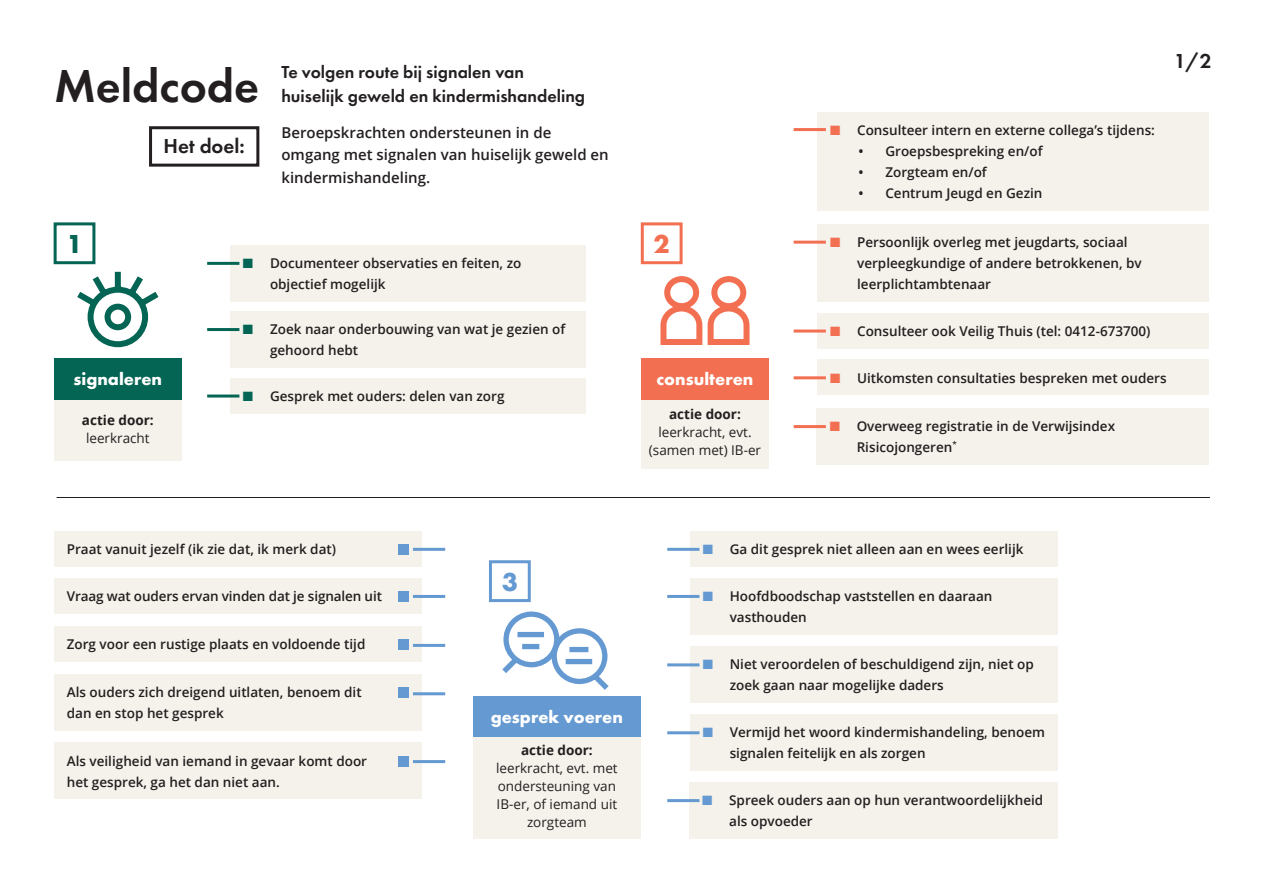
<style>
.page{position:relative;width:1263px;height:893px;background:#fff}
.page>*{position:absolute;margin:0;border:0;box-sizing:border-box;transform-origin:0 0}
.t1{font:600 48px "Futura PT";color:#231f20}
.t2{font:700 27px "Futura PT";color:#056554}
.t3{font:700 27px "Futura PT";color:#f36f51}
.t4{font:700 27px "Futura PT";color:#6599d1}
.t5{font:600 21px "Futura PT";color:#231f20}
.t6{font:600 18px "Futura PT";color:#231f20}
.t7{font:700 18px "Futura PT";color:#fff}
.t8{font:600 15px/22.5px "Open Sans";color:#231f20}
.t9{font:600 13.5px/21px "Open Sans";color:#231f20}
.t10{font:13.5px/18px "Open Sans";color:#231f20;text-align:center}
.t11{font:700 13.5px "Open Sans";color:#231f20}
.s1{color:#056554}
.s2{color:#f36f51}
.s3{color:#6599d1}
</style>
<div class="page">
<div style="left:473px;top:696px;width:168px;height:42px;background:#6599d1"></div>
<div style="left:473px;top:738px;width:168px;height:101px;background:#f4f2eb"></div>
<div style="left:230px;top:245px;width:356px;height:57px;background:#f4f2eb"></div>
<div style="left:54px;top:222px;width:41px;height:42px;border:3px solid #056554"></div>
<div style="left:641px;top:222px;width:42px;height:42px;border:3px solid #f36f51"></div>
<div style="left:489px;top:560px;width:42px;height:42px;border:3px solid #6599d1"></div>
<div style="left:54px;top:358px;width:128px;height:42px;background:#056554"></div>
<div style="left:641px;top:358px;width:128px;height:42px;background:#f36f51"></div>
<div style="left:54px;top:400px;width:128px;height:61px;background:#f4f2eb"></div>
<div style="left:641px;top:400px;width:128px;height:68px;background:#f4f2eb"></div>
<div style="left:690px;top:531px;width:368px;height:36px;background:#f4f2eb"></div>
<div style="left:690px;top:714px;width:368px;height:56px;background:#f4f2eb"></div>
<div style="left:54px;top:626px;width:368px;height:36px;background:#f4f2eb"></div>
<div style="left:54px;top:674px;width:368px;height:57px;background:#f4f2eb"></div>
<div style="left:54px;top:742px;width:368px;height:57px;background:#f4f2eb"></div>
<div style="left:54px;top:578px;width:368px;height:36px;background:#f4f2eb"></div>
<div style="left:689px;top:782px;width:369px;height:57px;background:#f4f2eb"></div>
<div style="left:54px;top:531px;width:368px;height:36px;background:#f4f2eb"></div>
<div style="left:690px;top:578px;width:368px;height:57px;background:#f4f2eb"></div>
<div style="left:690px;top:646px;width:368px;height:56px;background:#f4f2eb"></div>
<div style="left:817px;top:112px;width:392px;height:98px;background:#f4f2eb"></div>
<div style="left:230px;top:311px;width:356px;height:57px;background:#f4f2eb"></div>
<div style="left:817px;top:224px;width:392px;height:78px;background:#f4f2eb"></div>
<div style="left:230px;top:378px;width:356px;height:36px;background:#f4f2eb"></div>
<div style="left:817px;top:313px;width:392px;height:36px;background:#f4f2eb"></div>
<div style="left:817px;top:359px;width:392px;height:36px;background:#f4f2eb"></div>
<div style="left:817px;top:408px;width:392px;height:57px;background:#f4f2eb"></div>
<div style="left:149px;top:126px;width:110px;height:41px;border:3px solid #231f20"></div>
<hr style="left:207px;top:328px;width:32px;height:3px;background:#056554">
<hr style="left:207px;top:395px;width:32px;height:3px;background:#056554">
<hr style="left:794px;top:425px;width:32px;height:3px;background:#f36f51">
<hr style="left:794px;top:376px;width:32px;height:3px;background:#f36f51">
<hr style="left:667px;top:799px;width:32px;height:3px;background:#6599d1">
<hr style="left:413px;top:760px;width:32px;height:3px;background:#6599d1">
<hr style="left:794px;top:330px;width:32px;height:3px;background:#f36f51">
<hr style="left:667px;top:731px;width:32px;height:3px;background:#6599d1">
<hr style="left:413px;top:692px;width:32px;height:3px;background:#6599d1">
<hr style="left:794px;top:241px;width:32px;height:3px;background:#f36f51">
<hr style="left:667px;top:663px;width:32px;height:3px;background:#6599d1">
<hr style="left:413px;top:644px;width:32px;height:3px;background:#6599d1">
<hr style="left:667px;top:595px;width:32px;height:3px;background:#6599d1">
<hr style="left:413px;top:595px;width:32px;height:3px;background:#6599d1">
<hr style="left:794px;top:128px;width:32px;height:3px;background:#f36f51">
<hr style="left:667px;top:548px;width:32px;height:3px;background:#6599d1">
<hr style="left:413px;top:548px;width:32px;height:3px;background:#6599d1">
<hr style="left:207px;top:262px;width:32px;height:3px;background:#056554">
<hr style="left:57px;top:497px;width:1153px;height:1px;background:#231f20">
<div style="left:399px;top:545px;width:10px;height:10px;background:#6599d1"></div>
<div style="left:399px;top:591px;width:10px;height:11px;background:#6599d1"></div>
<div style="left:399px;top:639px;width:10px;height:11px;background:#6599d1"></div>
<div style="left:399px;top:687px;width:10px;height:11px;background:#6599d1"></div>
<div style="left:399px;top:756px;width:10px;height:10px;background:#6599d1"></div>
<svg style="left:77px;top:271px;width:82px;height:77px"></svg>
<svg style="left:660px;top:276px;width:90px;height:69px"></svg>
<svg style="left:502px;top:611px;width:107px;height:79px"></svg>
<div style="left:517px;top:632px;width:27px;height:5px;background:#6599d1"></div>
<div style="left:569px;top:647px;width:19px;height:5px;background:#6599d1"></div>
<div style="left:522px;top:644px;width:17px;height:5px;background:#6599d1"></div>
<div style="left:566px;top:659px;width:26px;height:5px;background:#6599d1"></div>
<p class="t1" style="left:54px;top:56px;width:207px">Meldcode</p>
<p class="t6" style="left:281px;top:61px;width:244px">Te volgen route bij signalen van</p>
<p class="t6" style="left:281px;top:85px;width:305px">huiselijk geweld en kindermishandeling</p>
<p class="t5" style="left:164px;top:133px;width:83px">Het doel:</p>
<p class="t8" style="left:281px;top:121px;width:329px">Beroepskrachten ondersteunen in de omgang met signalen van huiselijk geweld en kindermishandeling.</p>
<p class="t2" style="left:66px;top:227px;width:18px">1</p>
<p class="t3" style="left:654px;top:227px;width:18px">2</p>
<p class="t9" style="left:270px;top:252px;width:253px;text-indent:-27px"><span class="s1">■</span> Documenteer observaties en feiten, zo objectief mogelijk</p>
<p class="t9" style="left:270px;top:319px;width:297px;text-indent:-27px"><span class="s1">■</span> Zoek naar onderbouwing van wat je gezien of gehoord hebt</p>
<p class="t7" style="left:74px;top:367px;width:90px">signaleren</p>
<p class="t7" style="left:656px;top:367px;width:98px">consulteren</p>
<p class="t11" style="left:82px;top:410px;width:73px">actie door:</p>
<p class="t10" style="left:86px;top:428px;width:65px">leerkracht</p>
<p class="t9" style="left:243px;top:385px;width:263px"><span class="s1">■</span> Gesprek met ouders: delen van zorg</p>
<p class="t11" style="left:669px;top:404px;width:73px">actie door:</p>
<p class="t10" style="left:649px;top:423px;width:114px">leerkracht, evt. (samen met) IB-er</p>
<p class="t5" style="left:1174px;top:47px;width:39px">1/2</p>
<p class="t9" style="left:830px;top:119px;width:326px"><span class="s2">■</span> Consulteer intern en externe collega’s tijdens:</p>
<p class="t9" style="left:858px;top:140px;width:186px">• Groepsbespreking en/of</p>
<p class="t9" style="left:858px;top:161px;width:130px">• Zorgteam en/of</p>
<p class="t9" style="left:858px;top:182px;width:186px">• Centrum Jeugd en Gezin</p>
<p class="t9" style="left:857px;top:231px;width:286px;text-indent:-27px"><span class="s2">■</span> Persoonlijk overleg met jeugdarts, sociaal verpleegkundige of andere betrokkenen, bv leerplichtambtenaar</p>
<p class="t9" style="left:830px;top:320px;width:322px"><span class="s2">■</span> Consulteer ook Veilig Thuis (tel: 0412-673700)</p>
<p class="t9" style="left:830px;top:367px;width:338px"><span class="s2">■</span> Uitkomsten consultaties bespreken met ouders</p>
<p class="t9" style="left:857px;top:415px;width:260px;text-indent:-27px"><span class="s2">■</span> Overweeg registratie in de Verwijsindex<br>Risicojongeren<sup>*</sup></p>
<p class="t9" style="left:67px;top:539px;width:271px">Praat vanuit jezelf (ik zie dat, ik merk dat)</p>
<p class="t9" style="left:67px;top:585px;width:317px">Vraag wat ouders ervan vinden dat je signalen uit</p>
<p class="t9" style="left:67px;top:633px;width:300px">Zorg voor een rustige plaats en voldoende tijd</p>
<p class="t9" style="left:67px;top:681px;width:296px">Als ouders zich dreigend uitlaten, benoem dit dan en stop het gesprek</p>
<p class="t9" style="left:67px;top:750px;width:302px">Als veiligheid van iemand in gevaar komt door het gesprek, ga het dan niet aan.</p>
<p class="t4" style="left:502px;top:565px;width:18px">3</p>
<p class="t7" style="left:491px;top:705px;width:134px">gesprek voeren</p>
<p class="t11" style="left:521px;top:741px;width:73px">actie door:</p>
<p class="t10" style="left:496px;top:759px;width:123px">leerkracht, evt. met ondersteuning van<br>IB-er, of iemand uit zorgteam</p>
<p class="t9" style="left:703px;top:539px;width:322px"><span class="s3">■</span> Ga dit gesprek niet alleen aan en wees eerlijk</p>
<p class="t9" style="left:730px;top:585px;width:264px;text-indent:-27px"><span class="s3">■</span> Hoofdboodschap vaststellen en daaraan vasthouden</p>
<p class="t9" style="left:730px;top:653px;width:306px;text-indent:-27px"><span class="s3">■</span> Niet veroordelen of beschuldigend zijn, niet op zoek gaan naar mogelijke daders</p>
<p class="t9" style="left:730px;top:721px;width:317px;text-indent:-27px"><span class="s3">■</span> Vermijd het woord kindermishandeling, benoem signalen feitelijk en als zorgen</p>
<p class="t9" style="left:729px;top:789px;width:316px;text-indent:-27px"><span class="s3">■</span> Spreek ouders aan op hun verantwoordelijkheid als opvoeder</p>
</div>
